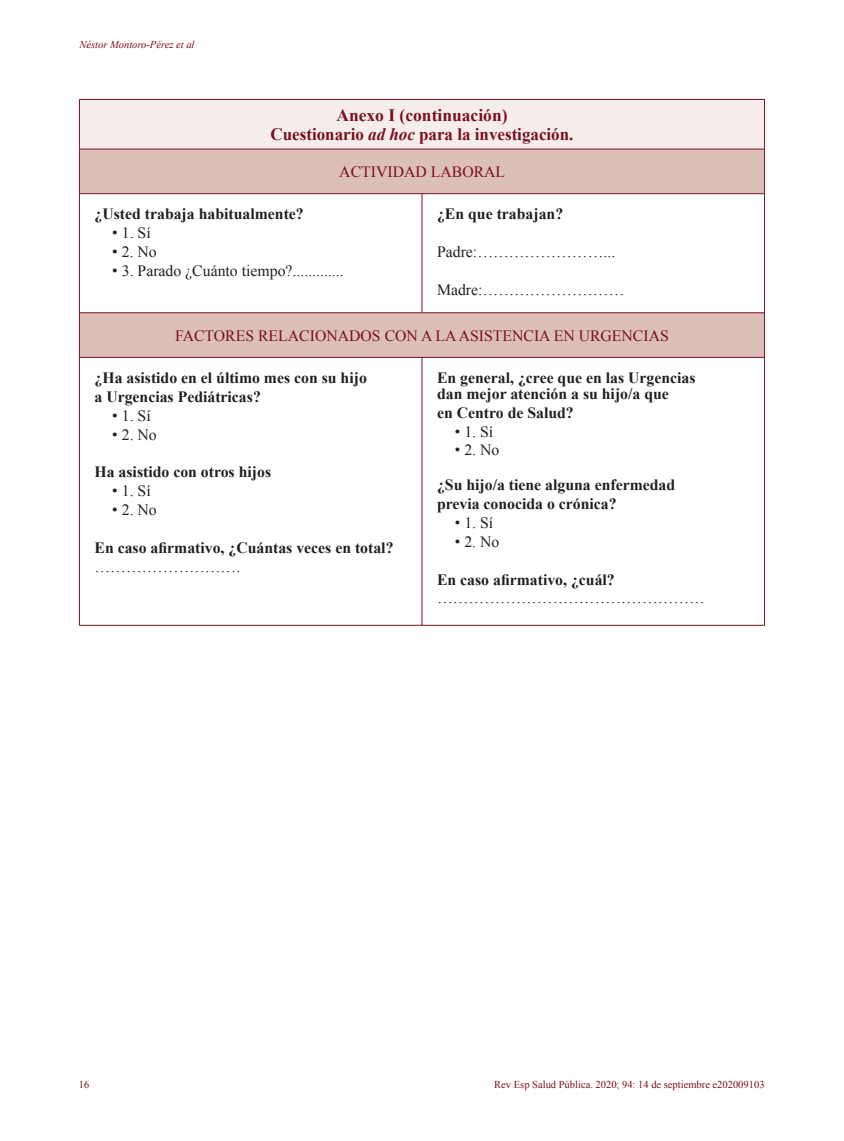
<style>
.page{position:relative;width:844px;height:1141px;background:#fff}
.page>*{position:absolute;margin:0;border:0;box-sizing:border-box;transform-origin:0 0}
.t1{font:700 17.5px/19.2px "Times New Roman";color:#79101e;text-align:center}
.t2{font:700 15.75px/18.9px "Times New Roman";color:#231f20}
.t3{font:15.75px "Times New Roman";color:#231f20}
.t4{font:15.75px "Times New Roman";color:#79101e}
.t5{font:10.5px "Times New Roman";color:#79101e}
.t6{font:italic 10.5px "Times New Roman";color:#7a071e}
.s1{font-style:italic}
.s2{font-family:"Arial Rounded MT Pro"}
</style>
<div class="page">
<div style="left:79px;top:99px;width:685px;height:50px;background:#f4edea"></div>
<div style="left:80px;top:150px;width:684px;height:43px;background:#ddbfb9"></div>
<svg style="left:80px;top:194px;width:684px;height:431px"></svg>
<hr style="left:79px;top:100px;width:1px;height:49px;background:#79101e">
<hr style="left:764px;top:100px;width:1px;height:49px;background:#79101e">
<hr style="left:79px;top:99px;width:343px;height:1px;background:#79101e">
<hr style="left:422px;top:99px;width:342px;height:1px;background:#79101e">
<hr style="left:79px;top:149px;width:343px;height:1px;background:#79101e">
<hr style="left:79px;top:149px;width:1px;height:44px;background:#79101e">
<hr style="left:422px;top:149px;width:342px;height:1px;background:#79101e">
<hr style="left:764px;top:149px;width:1px;height:44px;background:#79101e">
<hr style="left:79px;top:312px;width:343px;height:1px;background:#79101e">
<hr style="left:79px;top:313px;width:1px;height:44px;background:#79101e">
<hr style="left:422px;top:312px;width:342px;height:1px;background:#79101e">
<hr style="left:764px;top:313px;width:1px;height:44px;background:#79101e">
<hr style="left:79px;top:194px;width:1px;height:119px;background:#79101e">
<hr style="left:421px;top:194px;width:1px;height:119px;background:#79101e">
<hr style="left:764px;top:194px;width:1px;height:119px;background:#79101e">
<hr style="left:79px;top:358px;width:1px;height:267px;background:#79101e">
<hr style="left:421px;top:358px;width:1px;height:267px;background:#79101e">
<hr style="left:764px;top:358px;width:1px;height:267px;background:#79101e">
<hr style="left:79px;top:193px;width:343px;height:1px;background:#79101e">
<hr style="left:79px;top:357px;width:343px;height:1px;background:#79101e">
<hr style="left:79px;top:625px;width:343px;height:1px;background:#79101e">
<hr style="left:422px;top:193px;width:342px;height:1px;background:#79101e">
<hr style="left:422px;top:357px;width:342px;height:1px;background:#79101e">
<hr style="left:422px;top:625px;width:342px;height:1px;background:#79101e">
<p class="t6" style="left:79px;top:38px;width:117px">Néstor Montoro-Pérez et al</p>
<p class="t1" style="left:270px;top:105px;width:304px">Anexo I (continuación)<br>Cuestionario <span class="s1">ad hoc</span> para la investigación.</p>
<p class="t4" style="left:339px;top:161px;width:167px">ACTIVIDAD LABORAL</p>
<p class="t2" style="left:94px;top:204px;width:211px">¿Usted trabaja habitualmente?</p>
<p class="t3" style="left:112px;top:223px;width:40px"><span class="s2">•</span> 1. Sí</p>
<p class="t3" style="left:112px;top:241px;width:46px"><span class="s2">•</span> 2. No</p>
<p class="t3" style="left:112px;top:260px;width:233px"><span class="s2">•</span> 3. Parado ¿Cuánto tiempo?.............</p>
<p class="t2" style="left:437px;top:204px;width:128px">¿En que trabajan?</p>
<p class="t3" style="left:437px;top:241px;width:180px">Padre:……………………...</p>
<p class="t3" style="left:437px;top:279px;width:189px">Madre:………………………</p>
<p class="t4" style="left:175px;top:325px;width:495px">FACTORES RELACIONADOS CON A LA ASISTENCIA EN URGENCIAS</p>
<p class="t2" style="left:94px;top:368px;width:274px">¿Ha asistido en el último mes con su hijo a Urgencias Pediátricas?</p>
<p class="t3" style="left:112px;top:405px;width:40px"><span class="s2">•</span> 1. Sí</p>
<p class="t3" style="left:112px;top:424px;width:46px"><span class="s2">•</span> 2. No</p>
<p class="t2" style="left:94px;top:462px;width:178px">Ha asistido con otros hijos</p>
<p class="t3" style="left:112px;top:480px;width:40px"><span class="s2">•</span> 1. Sí</p>
<p class="t3" style="left:112px;top:499px;width:46px"><span class="s2">•</span> 2. No</p>
<p class="t2" style="left:94px;top:538px;width:300px">En caso afirmativo, ¿Cuántas veces en total?</p>
<p class="t3" style="left:94px;top:556px;width:147px">……………………….</p>
<p class="t2" style="left:437px;top:369px;width:260px;line-height:15.8px">En general, ¿cree que en las Urgencias dan mejor atención a su hijo/a que</p>
<p class="t2" style="left:437px;top:402px;width:138px">en Centro de Salud?</p>
<p class="t3" style="left:454px;top:421px;width:40px"><span class="s2">•</span> 1. Sí</p>
<p class="t3" style="left:454px;top:440px;width:46px"><span class="s2">•</span> 2. No</p>
<p class="t2" style="left:437px;top:475px;width:240px">¿Su hijo/a tiene alguna enfermedad previa conocida o crónica?</p>
<p class="t3" style="left:454px;top:512px;width:40px"><span class="s2">•</span> 1. Sí</p>
<p class="t3" style="left:454px;top:531px;width:46px"><span class="s2">•</span> 2. No</p>
<p class="t2" style="left:437px;top:569px;width:179px">En caso afirmativo, ¿cuál?</p>
<p class="t3" style="left:437px;top:588px;width:269px">……………………………………………</p>
<p class="t5" style="left:79px;top:1077px;width:12px">16</p>
<p class="t5" style="left:494px;top:1077px;width:272px">Rev Esp Salud Pública. 2020; 94: 14 de septiembre e202009103</p>
</div>
